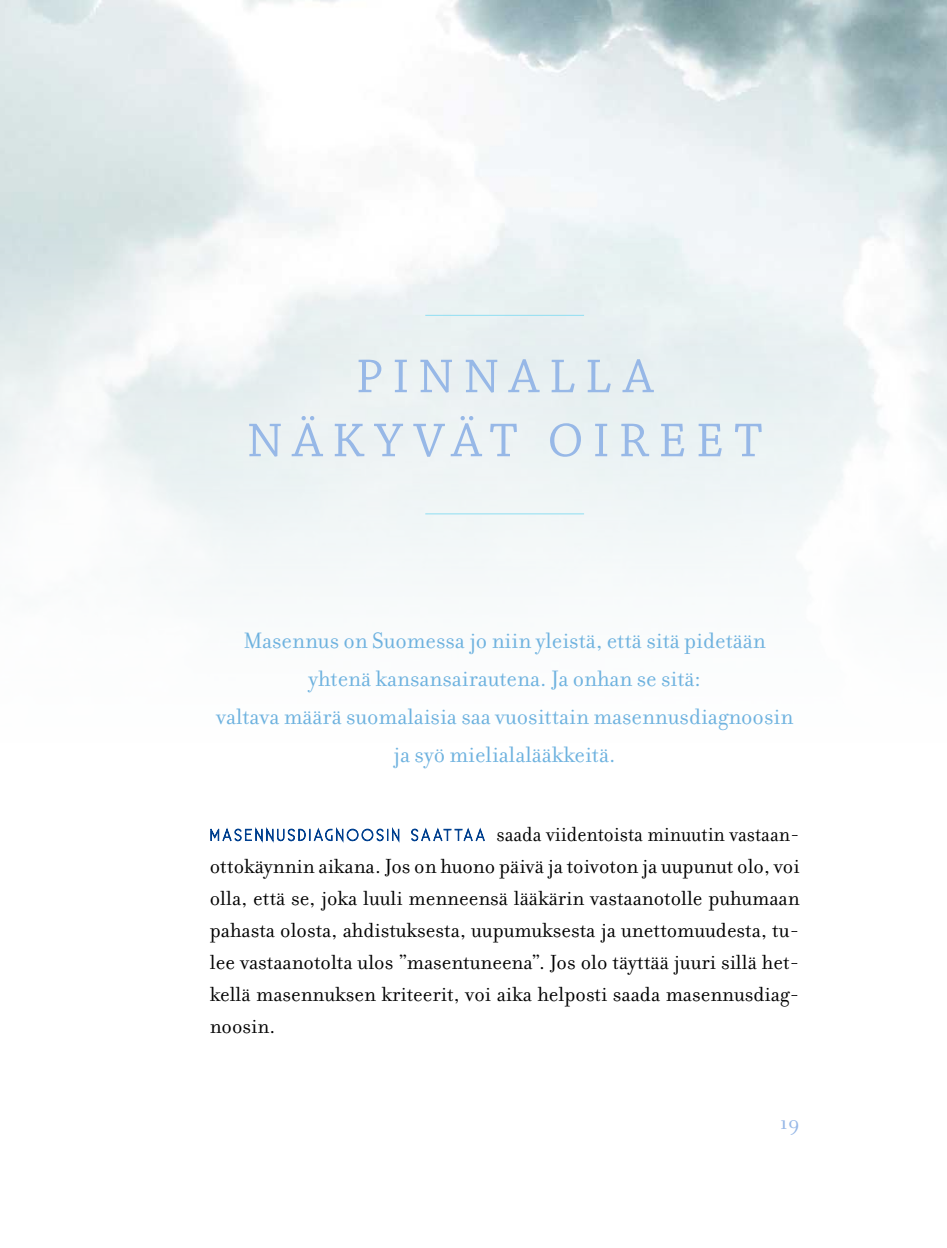
<style>
.page{position:relative;width:947px;height:1248px;background:#fff}
.page>*{position:absolute;margin:0;border:0;box-sizing:border-box;transform-origin:0 0}
.t1{font:50px/64px "Chaparral Pro";letter-spacing:.19em;color:#97b8e7;text-align:center}
.t2{font:24px/38px "Filosofia OT";color:#6eb2df;text-align:center}
.t3{font:22px/32px "Filosofia OT";color:#000;text-align:justify;scale:.95 1}
.t4{font:22px "Filosofia OT";color:#97b8e7}
.s1{font-family:"Existence";font-weight:300;font-size:16px;color:#00408f}
</style>
<div class="page">
<hr style="left:425px;top:315px;width:159px;height:1px;background:#8fdef2">
<hr style="left:425px;top:513px;width:159px;height:1px;background:#8fdef2">
<h1 class="t1" style="left:247px;top:346px;width:517px">PINNALLA<br>NÄKYVÄT OIREET</h1>
<p class="t2" style="left:216px;top:622px;width:579px">Masennus on Suomessa jo niin yleistä, että sitä pidetään yhtenä kansansairautena. Ja onhan se sitä:<br>valtava määrä suomalaisia saa vuosittain masennusdiagnoosin ja syö mielialalääkkeitä.</p>
<p class="t3" style="left:210px;top:817px;width:622px"><span class="s1">M AS E N N U S D I AG N O O S I N SA AT TA A</span> saada viidentoista minuutin vastaan&shy;ottokäynnin aikana. Jos on huono päivä ja toivoton ja uupunut olo, voi olla, että se, joka luuli menneensä lääkärin vastaanotolle puhumaan pahasta olosta, ahdistuksesta, uupumuksesta ja unettomuudesta, tu&shy;lee vastaanotolta ulos ”masentuneena”. Jos olo täyttää juuri sillä het&shy;kellä masennuksen kriteerit, voi aika helposti saada masennusdiag&shy;noosin.</p>
<p class="t4" style="left:780px;top:1109px;width:21px">19</p>
</div>
